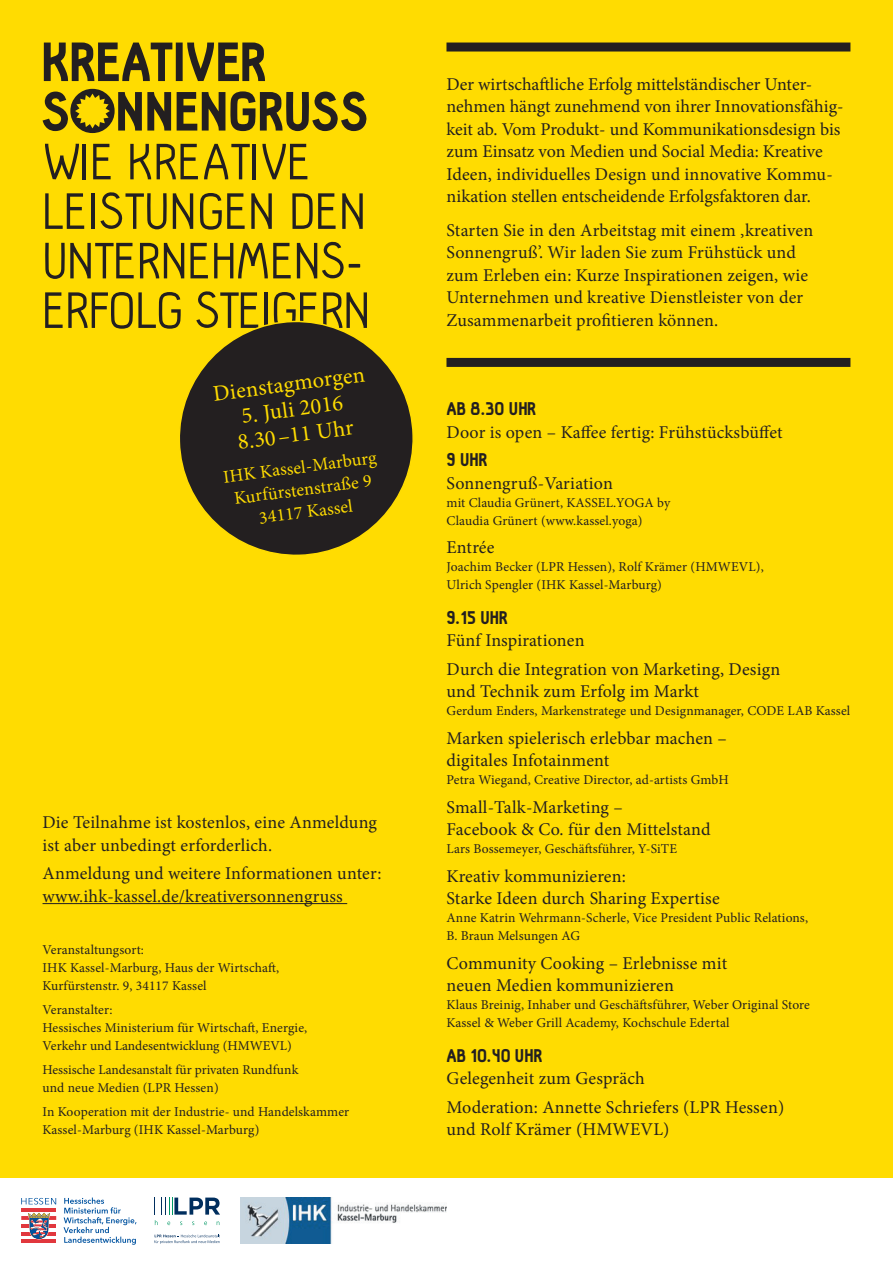
<style>
.page{position:relative;width:893px;height:1263px;background:#fff}
.page>*{position:absolute;margin:0;border:0;box-sizing:border-box;transform-origin:0 0}
.t1{font:54px/49.5px "Hallo Sans";color:#231f20}
.t2{font:22.5px/25.5px "Minion Pro";color:#ffdc01;text-align:center}
.t3{font:18px/22.5px "Minion Pro";letter-spacing:.005em;color:#231f20}
.t4{font:18px/22.5px "Minion Pro";color:#ffdc01;text-align:center}
.t5{font:900 18px "Hallosans";color:#231f20}
.t6{font:13.5px/18px "Minion Pro";letter-spacing:.005em;color:#231f20}
</style>
<div class="page">
<div style="left:0;top:0;width:893px;height:1178px;background:#ffdc01"></div>
<hr style="left:43px;top:903px;width:304px;height:1px;background:#231f20">
<div style="left:446px;top:43px;width:404px;height:9px;background:#231f20"></div>
<div style="left:446px;top:358px;width:404px;height:9px;background:#231f20"></div>
<svg style="left:180px;top:322px;width:233px;height:233px"></svg>
<img style="left:240px;top:1197px;width:206px;height:46px">
<hr style="left:21px;top:1208px;width:35px;height:4px;background:#e1373d">
<hr style="left:21px;top:1216px;width:35px;height:4px;background:#e1373d">
<hr style="left:21px;top:1224px;width:35px;height:4px;background:#e1373d">
<svg style="left:21px;top:1232px;width:35px;height:3px"></svg>
<hr style="left:21px;top:1239px;width:35px;height:4px;background:#e1373d">
<svg style="left:27px;top:1212px;width:24px;height:27px"></svg>
<svg style="left:21px;top:1198px;width:35px;height:6px"></svg>
<svg style="left:64px;top:1197px;width:72px;height:48px"></svg>
<svg style="left:44px;top:43px;width:221px;height:38px"></svg>
<svg style="left:43px;top:89px;width:324px;height:44px"></svg>
<svg style="left:161px;top:1197px;width:59px;height:17px"></svg>
<svg style="left:154px;top:1234px;width:66px;height:10px"></svg>
<h1 class="t1" style="left:43px;top:139px;width:329px">WIE KREATIVE<br>LEISTUNGEN DEN<br>UNTERNEHMENS-<br>ERFOLG STEIGERN</h1>
<p class="t2" style="left:212px;top:382px;width:154px;rotate:-8deg">Dienstagmorgen</p>
<p class="t2" style="left:232px;top:405px;width:118px;rotate:-8deg">5. Juli 2016<br>8.30–11 Uhr</p>
<p class="t4" style="left:222px;top:465px;width:156px;rotate:-7deg">IHK Kassel-Marburg<br>Kurfürstenstraße 9<br>34117 Kassel</p>
<p class="t3" style="left:43px;top:811px;width:336px">Die Teilnahme ist kostenlos, eine Anmeldung ist aber unbedingt erforderlich.</p>
<p class="t3" style="left:43px;top:862px;width:340px">Anmeldung und weitere Informationen unter: www.ihk-kassel.de/kreativersonnengruss</p>
<p class="t6" style="left:43px;top:941px;width:238px">Veranstaltungsort:<br>IHK Kassel-Marburg, Haus der Wirtschaft,<br>Kurfürstenstr. 9, 34117 Kassel</p>
<p class="t6" style="left:43px;top:1001px;width:266px">Veranstalter:<br>Hessisches Ministerium für Wirtschaft, Energie,<br>Verkehr und Landesentwicklung (HMWEVL)</p>
<p class="t6" style="left:43px;top:1061px;width:257px">Hessische Landesanstalt für privaten Rundfunk und neue Medien (LPR Hessen)</p>
<p class="t6" style="left:43px;top:1103px;width:308px">In Kooperation mit der Industrie- und Handelskammer<br>Kassel-Marburg (IHK Kassel-Marburg)</p>
<p class="t3" style="left:446px;top:73px;width:398px">Der wirtschaftliche Erfolg mittelständischer Unter&shy;nehmen hängt zunehmend von ihrer Innovationsfähig&shy;keit ab. Vom Produkt- und Kommunikationsdesign bis zum Einsatz von Medien und Social Media: Kreative Ideen, individuelles Design und innovative Kommu&shy;nikation stellen entscheidende Erfolgsfaktoren dar.</p>
<p class="t3" style="left:446px;top:219px;width:368px">Starten Sie in den Arbeitstag mit einem ‚kreativen Sonnengruß’. Wir laden Sie zum Frühstück und zum Erleben ein: Kurze Inspirationen zeigen, wie Unternehmen und kreative Dienstleister von der Zusammenarbeit profitieren können.</p>
<p class="t5" style="left:446px;top:399px;width:91px">AB 8.30 UHR</p>
<p class="t3" style="left:446px;top:421px;width:338px">Door is open – Kaffee fertig: Frühstücksbüffet</p>
<p class="t5" style="left:446px;top:450px;width:42px">9 UHR</p>
<p class="t3" style="left:446px;top:472px;width:168px">Sonnengruß-Variation</p>
<p class="t6" style="left:446px;top:493px;width:225px">mit Claudia Grünert, KASSEL.YOGA by<br>Claudia Grünert (www.kassel.yoga)</p>
<p class="t3" style="left:446px;top:536px;width:50px">Entrée</p>
<p class="t6" style="left:446px;top:558px;width:319px">Joachim Becker (LPR Hessen), Rolf Krämer (HMWEVL),<br>Ulrich Spengler (IHK Kassel-Marburg)</p>
<p class="t5" style="left:446px;top:607px;width:63px">9.15 UHR</p>
<p class="t3" style="left:446px;top:626px;width:335px;line-height:28.5px">Fünf Inspirationen<br>Durch die Integration von Marketing, Design</p>
<p class="t3" style="left:446px;top:680px;width:254px">und Technik zum Erfolg im Markt</p>
<p class="t6" style="left:446px;top:702px;width:405px">Gerdum Enders, Markenstratege und Designmanager, CODE LAB Kassel</p>
<p class="t3" style="left:446px;top:727px;width:282px">Marken spielerisch erlebbar machen – digitales Infotainment</p>
<p class="t6" style="left:446px;top:771px;width:284px">Petra Wiegand, Creative Director, ad-artists GmbH</p>
<p class="t3" style="left:446px;top:796px;width:266px">Small-Talk-Marketing –<br>Facebook &amp; Co. für den Mittelstand</p>
<p class="t6" style="left:446px;top:840px;width:232px">Lars Bossemeyer, Geschäftsführer, Y-SiTE</p>
<p class="t3" style="left:446px;top:865px;width:275px">Kreativ kommunizieren:<br>Starke Ideen durch Sharing Expertise</p>
<p class="t6" style="left:446px;top:909px;width:363px">Anne Katrin Wehrmann-Scherle, Vice President Public Relations,<br>B. Braun Melsungen AG</p>
<p class="t3" style="left:446px;top:952px;width:282px">Community Cooking – Erlebnisse mit neuen Medien kommunizieren</p>
<p class="t6" style="left:446px;top:996px;width:365px">Klaus Breinig, Inhaber und Geschäftsführer, Weber Original Store<br>Kassel &amp; Weber Grill Academy, Kochschule Edertal</p>
<p class="t5" style="left:446px;top:1045px;width:97px">AB 10.40 UHR</p>
<p class="t3" style="left:446px;top:1064px;width:339px;line-height:28.5px">Gelegenheit zum Gespräch<br>Moderation: Annette Schriefers (LPR Hessen)</p>
<p class="t3" style="left:446px;top:1118px;width:224px">und Rolf Krämer (HMWEVL)</p>
</div>
